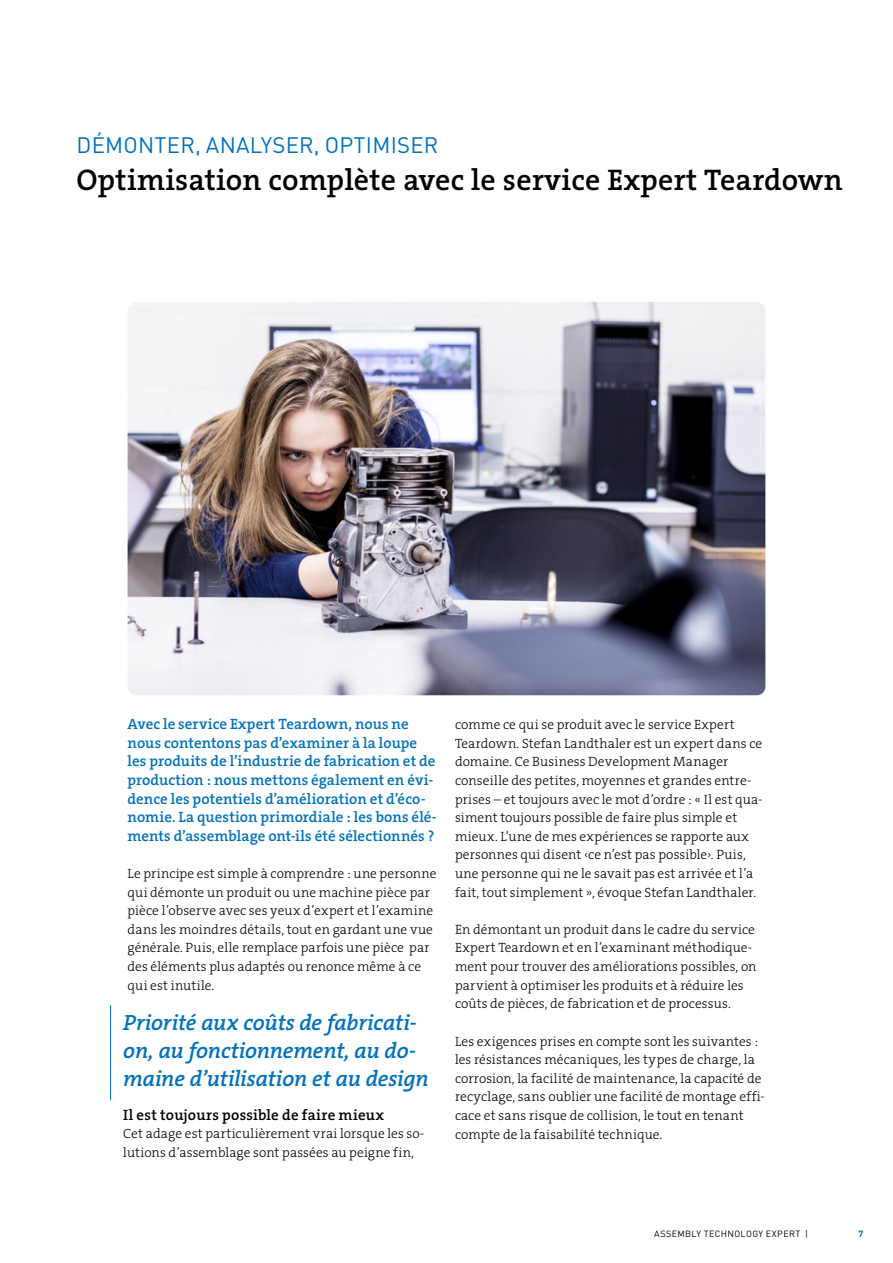
<style>
.page{position:relative;width:893px;height:1263px;background:#fff}
.page>*{position:absolute;margin:0;border:0;box-sizing:border-box;transform-origin:0 0}
.t1{font:30px "The Serif HP6 Se Bld";letter-spacing:.01em;color:#000}
.t2{font:22.2px/27.9px "The Serif HP6 Se Bld IT";letter-spacing:-.01em;color:#0072bb}
.t3{font:22.2px "DINOT";letter-spacing:.01em;color:#0072bb}
.t4{font:15px/18.6px "The Serif HP6 Se Bld";letter-spacing:.005em;color:#0072bb}
.t5{font:15px "The Serif HP6 Se Bld";letter-spacing:.015em;color:#000}
.t6{font:13.5px/18.6px "The Serif HP3 Lig";letter-spacing:.005em;color:#000}
.t7{font:9px "DINOT";letter-spacing:.04em;color:#000}
.t8{font:700 9px "DINOT";color:#0072bb}
</style>
<div class="page">
<img style="left:128px;top:302px;width:637px;height:393px">
<hr style="left:110px;top:1005px;width:1px;height:95px;background:#0072bb">
<h2 class="t3" style="left:77px;top:129px;width:363px">DÉMONTER, ANALYSER, OPTIMISER</h2>
<h1 class="t1" style="left:77px;top:160px;width:768px">Optimisation complète avec le service Expert Teardown</h1>
<p class="t4" style="left:128px;top:715px;width:311px">Avec le service Expert Teardown, nous ne nous contentons pas d’examiner à la loupe les produits de l’industrie de fabrication et de production : nous mettons également en évi&shy;dence les potentiels d’amélioration et d’éco&shy;nomie. La question primordiale : les bons élé&shy;ments d’assemblage ont-ils été sélectionnés ?</p>
<p class="t6" style="left:128px;top:864px;width:311px">Le principe est simple à comprendre : une personne qui démonte un produit ou une machine pièce par pièce l’observe avec ses yeux d’expert et l’examine dans les moindres détails, tout en gardant une vue générale. Puis, elle remplace parfois une pièce par des éléments plus adaptés ou renonce même à ce qui est inutile.</p>
<h2 class="t2" style="left:123px;top:1009px;width:307px">Priorité aux coûts de fabricati&shy;on, au fonctionnement, au do&shy;maine d’utilisation et au design</h2>
<p class="t5" style="left:123px;top:1105px;width:262px">Il est toujours possible de faire mieux</p>
<p class="t6" style="left:123px;top:1125px;width:303px">Cet adage est particulièrement vrai lorsque les so&shy;lutions d’assemblage sont passées au peigne fin,</p>
<p class="t6" style="left:455px;top:715px;width:309px">comme ce qui se produit avec le service Expert Teardown. Stefan Landthaler est un expert dans ce domaine. Ce Business Development Manager conseille des petites, moyennes et grandes entre&shy;prises – et toujours avec le mot d’ordre : « Il est qua&shy;siment toujours possible de faire plus simple et mieux. L’une de mes expériences se rapporte aux personnes qui disent ‹ce n’est pas possible›. Puis, une personne qui ne le savait pas est arrivée et l’a fait, tout simplement », évoque Stefan Landthaler.</p>
<p class="t6" style="left:455px;top:920px;width:303px">En démontant un produit dans le cadre du service Expert Teardown et en l’examinant méthodique&shy;ment pour trouver des améliorations possibles, on parvient à optimiser les produits et à réduire les coûts de pièces, de fabrication et de processus.</p>
<p class="t6" style="left:455px;top:1032px;width:312px">Les exigences prises en compte sont les suivantes : les résistances mécaniques, les types de charge, la corrosion, la facilité de maintenance, la capacité de recyclage, sans oublier une facilité de montage effi&shy;cace et sans risque de collision, le tout en tenant compte de la faisabilité technique.</p>
<p class="t7" style="left:654px;top:1227px;width:155px">ASSEMBLY TECHNOLOGY EXPERT |</p>
<p class="t8" style="left:858px;top:1227px;width:6px">7</p>
</div>
